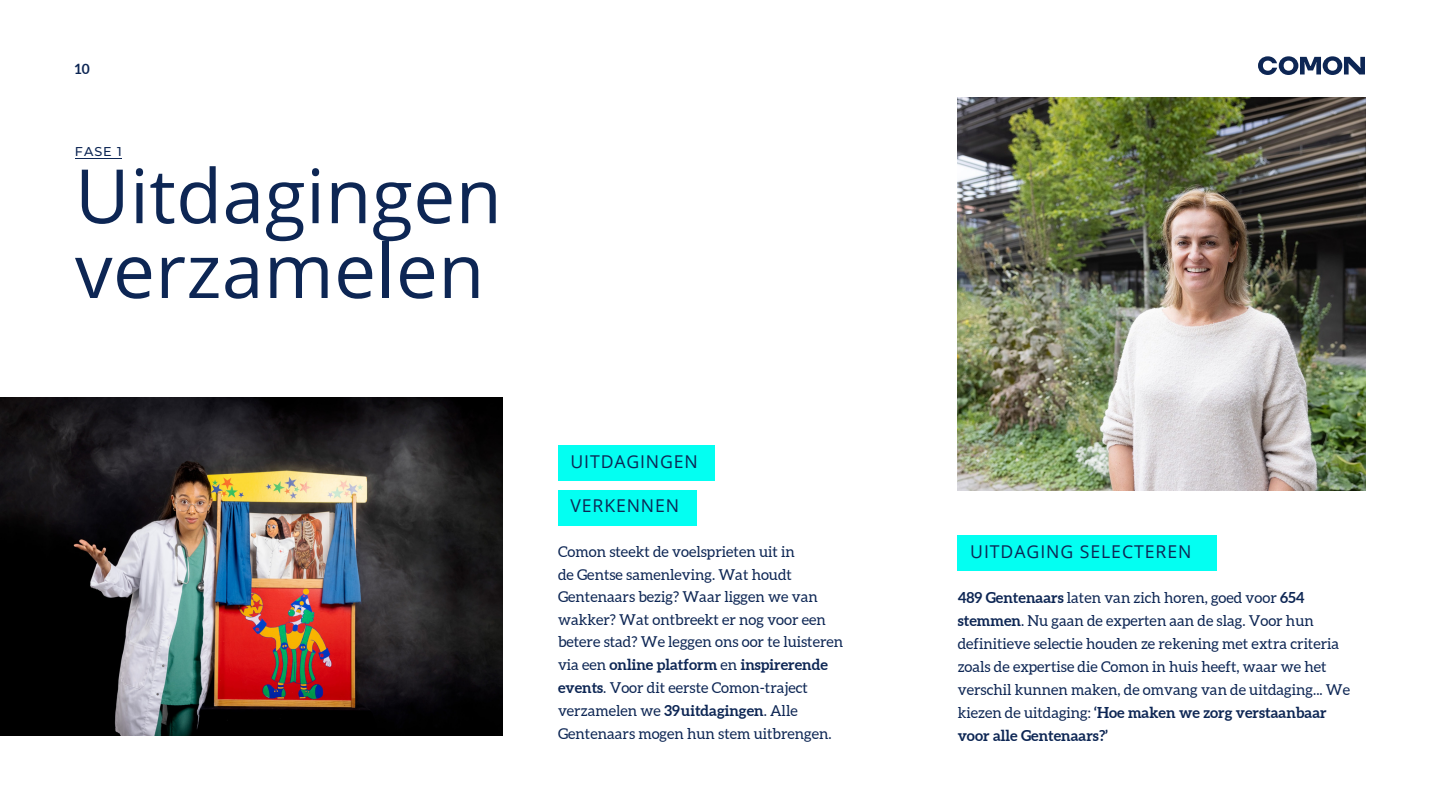
<style>
.page{position:relative;width:1440px;height:810px;background:#fff}
.page>*{position:absolute;margin:0;border:0;box-sizing:border-box;transform-origin:0 0}
.t1{font:75px/74.8px "Open Sans";letter-spacing:.005em;color:#0d2654}
.t2{font:17.7px "Open Sans";letter-spacing:.05em;color:#0d2654}
.t3{font:15px/22.7px "Aleo";color:#0d2654}
.t4{font:700 13.95px "Aleo";color:#0d2654}
.t5{font:500 12.75px "Montserrat";color:#0d2654}
.s1{font-weight:700}
</style>
<div class="page">
<hr style="left:75px;top:158px;width:46px;height:1px;background:#0d2654">
<div style="left:558px;top:445px;width:156px;height:36px;background:#03fff2"></div>
<div style="left:558px;top:491px;width:138px;height:35px;background:#03fff2"></div>
<div style="left:958px;top:536px;width:259px;height:35px;background:#03fff2"></div>
<img style="left:0;top:398px;width:502px;height:337px">
<img style="left:958px;top:97px;width:407px;height:393px">
<svg style="left:1258px;top:56px;width:107px;height:19px"></svg>
<p class="t4" style="left:75px;top:61px;width:16px">10</p>
<p class="t5" style="left:75px;top:143px;width:48px">FASE 1</p>
<p class="t1" style="left:75px;top:157px;width:428px">Uitdagingen verzamelen</p>
<h2 class="t2" style="left:571px;top:449px;width:129px">UITDAGINGEN</h2>
<h2 class="t2" style="left:571px;top:493px;width:110px">VERKENNEN</h2>
<p class="t3" style="left:558px;top:540px;width:238px">Comon steekt de voelsprieten uit in</p>
<p class="t2" style="left:970px;top:539px;width:223px">UITDAGING SELECTEREN</p>
<p class="t3" style="left:558px;top:563px;width:287px">de Gentse samenleving. Wat houdt Gentenaars bezig? Waar liggen we van wakker? Wat ontbreekt er nog voor een betere stad? We leggen ons oor te luisteren via een <span class="s1">online platform</span> en <span class="s1">inspirerende events</span>. Voor dit eerste Comon-traject verzamelen we <span class="s1">39uitdagingen</span>. Alle Gentenaars mogen hun stem uitbrengen.</p>
<h2 class="t3" style="left:958px;top:586px;width:394px;line-height:23.1px"><span class="s1">489 Gentenaars</span> laten van zich horen, goed voor <span class="s1">654 stemmen</span>. Nu gaan de experten aan de slag. Voor hun definitieve selectie houden ze rekening met extra criteria zoals de expertise die Comon in huis heeft, waar we het verschil kunnen maken, de omvang van de uitdaging... We kiezen de uitdaging: <span class="s1">‘Hoe maken we zorg verstaanbaar voor alle Gentenaars?’</span></h2>
</div>
